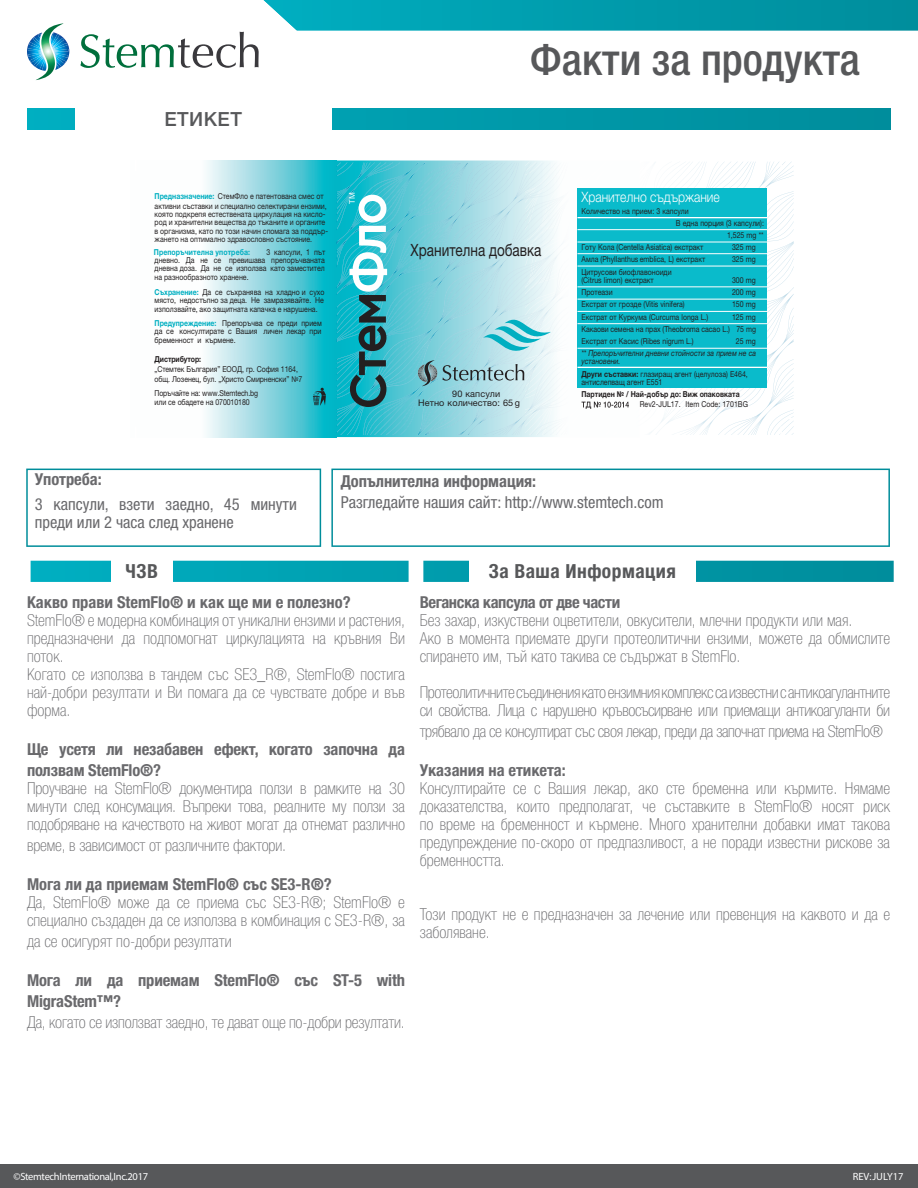
<style>
.page{position:relative;width:918px;height:1188px;background:#fff}
.page>*{position:absolute;margin:0;border:0;box-sizing:border-box;transform-origin:0 0}
.t1{font:46.8px "Gotham Pro";letter-spacing:-.015em;color:#231f20}
.t2{font:500 condensed 43.5px "Helvetica Neue LTW1 G";color:#57585a}
.t3{font:700 condensed 19.5px "Helvetica Neue LTW1 G";letter-spacing:.025em;color:#57585a}
.t4{font:500 19.5px "Helvetica Neue LTW1 G";letter-spacing:.025em;color:#57585a}
.t5{font:16.95px "Helvetica Neue";color:#231f20;scale:.8 1}
.t6{font:100 condensed 16.5px/18px "Helvetica Neue LTW1 G";color:#69696c}
.t7{font:700 condensed 16.5px/21px "Helvetica Neue LTW1 G";letter-spacing:-.01em;color:#69696c}
.t8{font:100 condensed 16.5px/18px "Helvetica Neue LTW1 G";letter-spacing:-.025em;color:#69696c}
.t9{font:condensed 16.5px/18px "Helvetica Neue LTW1 G";color:#69696c}
.t10{font:300 14.25px "Helvetica Neue";color:#fff;scale:.85 1}
.t11{font:10.5px "Myriad Pro";letter-spacing:-.03em;color:#fff}
.t12{font:10.5px "Myriad Pro";color:#fff}
.t13{font:9.15px/9.8px "Helvetica Neue";letter-spacing:.01em;color:#231f20}
.t14{font:8.25px/8.4px "Helvetica Neue";color:#231f20;scale:.85 1}
.t15{font:8.25px/8.4px "Helvetica Neue";color:#201d1e;text-align:justify;scale:.85 1}
.t16{font:italic 8.25px/8.4px "Helvetica Neue";color:#231f20;scale:.85 1}
.t17{font:700 8.25px "Helvetica Neue";color:#231f20;scale:.85 1}
.t18{font:700 8.25px "Helvetica Neue";letter-spacing:.015em;color:#00afc1;scale:.85 1}
.t19{font:7.8px "Helvetica Neue";color:#fff}
.s1{font-weight:700;color:#00afc1}
.s2{color:#fff}
.s3{font-weight:700}
</style>
<div class="page">
<svg style="left:80px;top:0;width:838px;height:68px"></svg>
<svg style="left:27px;top:23px;width:42px;height:57px"></svg>
<div style="left:0;top:1165px;width:918px;height:23px;background:#57585a"></div>
<svg style="left:206px;top:161px;width:130px;height:276px"></svg>
<div style="left:577px;top:188px;width:190px;height:200px;background:#0abbcb"></div>
<hr style="left:577px;top:217px;width:190px;height:1px;background:#fff">
<hr style="left:577px;top:229px;width:190px;height:1px;background:#fff">
<hr style="left:577px;top:242px;width:190px;height:1px;background:#fff">
<hr style="left:577px;top:299px;width:190px;height:1px;background:#fff">
<hr style="left:577px;top:253px;width:190px;height:1px;background:#fff">
<hr style="left:577px;top:311px;width:190px;height:1px;background:#fff">
<hr style="left:577px;top:266px;width:190px;height:1px;background:#fff">
<hr style="left:577px;top:323px;width:190px;height:1px;background:#fff">
<hr style="left:577px;top:287px;width:190px;height:1px;background:#fff">
<hr style="left:577px;top:348px;width:190px;height:1px;background:#fff">
<hr style="left:577px;top:367px;width:190px;height:1px;background:#fff">
<svg style="left:313px;top:388px;width:13px;height:18px"></svg>
<svg style="left:336px;top:161px;width:293px;height:274px"></svg>
<svg style="left:639px;top:161px;width:155px;height:274px"></svg>
<hr style="left:780px;top:426px;width:2px;height:20px;background:#fff">
<svg style="left:27px;top:108px;width:863px;height:21px"></svg>
<div style="left:75px;top:106px;width:256px;height:25px;background:#fff"></div>
<svg style="left:31px;top:561px;width:863px;height:21px"></svg>
<div style="left:111px;top:560px;width:61px;height:22px;background:#fff"></div>
<div style="left:469px;top:560px;width:227px;height:23px;background:#fff"></div>
<svg style="left:26px;top:469px;width:295px;height:78px"></svg>
<svg style="left:331px;top:469px;width:559px;height:78px"></svg>
<p class="t4" style="left:164px;top:107px;width:79px">ЕТИКЕТ</p>
<h2 class="t2" style="left:530px;top:33px;width:332px">Факти за продукта</h2>
<p class="t14" style="left:155px;top:193px;width:200px"><span class="s1">Предназначение:</span> СтемФло е патентована смес от</p>
<p class="t14" style="left:155px;top:202px;width:206px">активни съставки и специално селектирани ензими, която подкрепя естествената циркулация на кисло&shy;род и хранителни вещества до тъканите и органите в организма, като по този начин спомага за поддър&shy;жането на оптимално здравословно състояние.</p>
<p class="t14" style="left:155px;top:248px;width:202px;text-align:justify;text-indent:112px">3 капсули, 1 път дневно. Да не се превишава препоръчваната дневна доза. Да не се използва като заместител на разнообразното хранене.</p>
<p class="t18" style="left:154px;top:245px;width:115px">Препоръчителна употреба:</p>
<p class="t15" style="left:155px;top:288px;width:201px"><span class="s1">Съхранение:</span> Да се съхранява на хладно и сухо място, недостъпно за деца. Не замразявайте. Не използвайте, ако защитната капачка е нарушена.</p>
<p class="t15" style="left:155px;top:319px;width:198px"><span class="s1">Предупреждение:</span> Препоръчва се преди прием да се консултирате с Вашия личен лекар при бременност и кърмене.</p>
<p class="t17" style="left:155px;top:353px;width:56px">Дистрибутор:</p>
<p class="t14" style="left:155px;top:365px;width:175px;line-height:9.9px">„Стемтек България” ЕООД, гр. София 1164, общ. Лозенец, бул. „Христо Смирненски” №7</p>
<p class="t14" style="left:155px;top:388px;width:123px;line-height:9.9px">Поръчайте на: www.Stemtech.bg или се обадете на 070010180</p>
<p class="t19" style="left:346px;top:204px;width:13px;rotate:-90deg">TM</p>
<h1 class="t1" style="left:342px;top:409px;width:217px;rotate:-90deg">Стем<span class="s2">Фло</span></h1>
<p class="t5" style="left:411px;top:238px;width:165px">Хранителна добавка</p>
<p class="t13" style="left:418px;top:389px;width:103px;text-indent:34px">90 капсули<br>Нетно количество: 65 g</p>
<p class="t10" style="left:581px;top:186px;width:164px">Хранително съдържание</p>
<p class="t14" style="left:581px;top:207px;width:128px">Количество на прием: 3 капсули</p>
<p class="t14" style="left:676px;top:219px;width:105px">В една порция (3 капсули):</p>
<p class="t14" style="left:727px;top:231px;width:44px">1,525 mg **</p>
<p class="t14" style="left:581px;top:244px;width:145px">Готу Кола (Centella Asiatica) екстракт</p>
<p class="t14" style="left:732px;top:244px;width:29px">325 mg</p>
<p class="t14" style="left:581px;top:256px;width:147px">Амла (Phyllanthus emblica, L) екстракт</p>
<p class="t14" style="left:732px;top:256px;width:29px">325 mg</p>
<p class="t14" style="left:581px;top:268px;width:108px">Цитрусови биофлавоноиди (Citrus limon) екстракт</p>
<p class="t14" style="left:732px;top:276px;width:29px">300 mg</p>
<p class="t14" style="left:581px;top:289px;width:38px">Протеази</p>
<p class="t14" style="left:732px;top:289px;width:29px">200 mg</p>
<p class="t14" style="left:581px;top:301px;width:123px">Екстрат от грозде (Vitis vinifera)</p>
<p class="t14" style="left:732px;top:301px;width:29px">150 mg</p>
<p class="t14" style="left:581px;top:313px;width:151px">Екстрат от Куркума (Curcuma longa L.)</p>
<p class="t14" style="left:581px;top:311px;width:207px;line-height:12.1px;text-align:justify;text-indent:151px">125 mg Какаови семена на прах (Theobroma cacao L.) 75 mg Екстрат от Касис (Ribes nigrum L.)</p>
<p class="t14" style="left:736px;top:337px;width:25px">25 mg</p>
<p class="t16" style="left:581px;top:349px;width:207px">** Препоръчителни дневни стойности за прием не са установени.</p>
<p class="t14" style="left:581px;top:370px;width:197px"><span class="s3">Други съставки:</span> глазиращ агент (целулоза) Е464, антислепващ агент Е551</p>
<p class="t17" style="left:581px;top:388px;width:188px">Партиден № / Най-добър до: Виж опаковката</p>
<p class="t14" style="left:640px;top:401px;width:129px">Rev2-JUL17. Item Code: 1701BG</p>
<p class="t7" style="left:35px;top:469px;width:68px">Употреба:</p>
<p class="t9" style="left:35px;top:495px;width:264px">3 капсули, взети заедно, 45 минути преди или 2 часа след хранене</p>
<p class="t7" style="left:341px;top:471px;width:197px">Допълнителна информация:</p>
<p class="t9" style="left:341px;top:493px;width:325px">Разгледайте нашия сайт: http://www.stemtech.com</p>
<p class="t3" style="left:126px;top:560px;width:34px">ЧЗВ</p>
<p class="t3" style="left:489px;top:560px;width:189px">За Ваша Информация</p>
<p class="t7" style="left:27px;top:591px;width:325px">Какво прави StemFlo® и как ще ми е полезно?</p>
<p class="t6" style="left:27px;top:611px;width:380px">StemFlo® е модерна комбинация от уникални ензими и растения, предназначени да подпомогнат циркулацията на кръвния Ви поток.<br>Когато се използва в тандем със SE3_R®, StemFlo® постига най-добри резултати и Ви помага да се чувствате добре и във форма.</p>
<p class="t7" style="left:27px;top:738px;width:379px">Ще усетя ли незабавен ефект, когато започна да ползвам StemFlo®?</p>
<p class="t6" style="left:27px;top:779px;width:380px;text-align:justify">Проучване на StemFlo® документира ползи в рамките на 30 минути след консумация. Въпреки това, реалните му ползи за подобряване на качеството на живот могат да отнемат различно</p>
<p class="t6" style="left:27px;top:836px;width:261px">време, в зависимост от различните фактори.</p>
<p class="t7" style="left:27px;top:873px;width:306px">Мога ли да приемам StemFlo® със SE3-R®?</p>
<p class="t6" style="left:27px;top:893px;width:380px">Да, StemFlo® може да се приема със SE3-R®; StemFlo® е специално създаден да се използва в комбинация с SE3-R®, за</p>
<p class="t6" style="left:27px;top:932px;width:206px">да се осигурят по-добри резултати</p>
<p class="t7" style="left:27px;top:969px;width:380px">Мога ли да приемам StemFlo® със ST-5 with<br>MigraStem™?</p>
<p class="t6" style="left:27px;top:1013px;width:379px">Да, когато се използват заедно, те дават още по-добри резултати.</p>
<p class="t7" style="left:420px;top:591px;width:202px">Веганска капсула от две части</p>
<p class="t6" style="left:420px;top:611px;width:472px">Без захар, изкуствени оцветители, овкусители, млечни продукти или мая.<br>Ако в момента приемате други протеолитични ензими, можете да обмислите спирането им, тъй като такива се съдържат в StemFlo.</p>
<p class="t8" style="left:420px;top:683px;width:472px">Протеолитичните съединения като ензимния комплекс са известни с антикоагулантните си свойства. Лица с нарушено кръвосъсирване или приемащи антикоагуланти би</p>
<p class="t8" style="left:420px;top:722px;width:465px">трябвало да се консултират със своя лекар, преди да започнат приема на StemFlo®</p>
<p class="t7" style="left:420px;top:759px;width:147px">Указания на етикета:</p>
<p class="t6" style="left:420px;top:779px;width:472px;text-align:justify">Консултирайте се с Вашия лекар, ако сте бременна или кърмите. Нямаме доказателства, които предполагат, че съставките в StemFlo® носят риск по време на бременност и кърмене. Много хранителни добавки имат такова предупреждение по-скоро от предпазливост, а не поради известни рискове за бременността.</p>
<p class="t6" style="left:420px;top:905px;width:472px">Този продукт не е предназначен за лечение или превенция на каквото и да е заболяване.</p>
<p class="t11" style="left:14px;top:1170px;width:136px">© Stemtech International, Inc. 2017</p>
<p class="t12" style="left:853px;top:1170px;width:52px">REV: JULY17</p>
</div>
